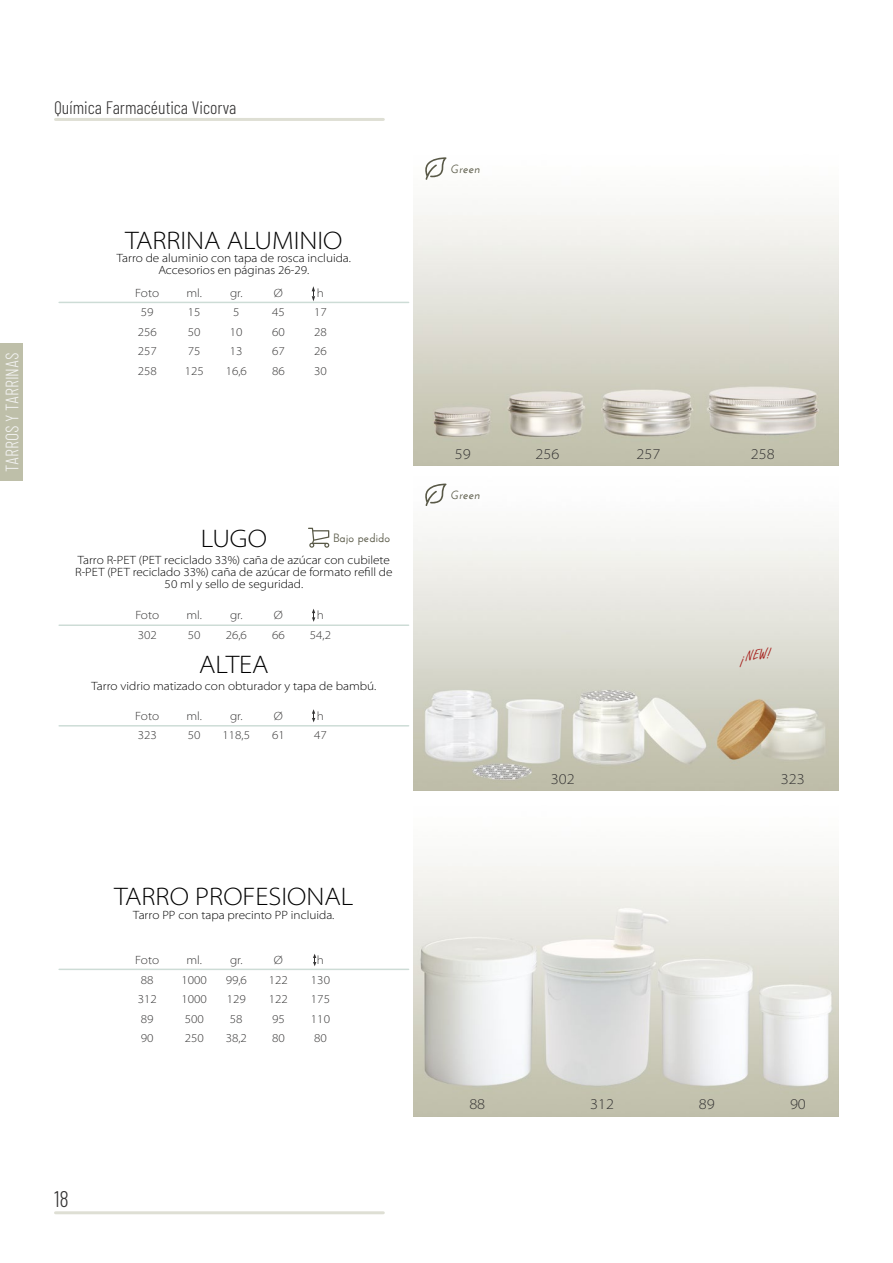
<style>
.page{position:relative;width:893px;height:1263px;background:#fff}
.page>*{position:absolute;margin:0;border:0;box-sizing:border-box;transform-origin:0 0}
.t1{font:300 semi-expanded 25.5px "Myriad Pro";color:#000}
.t2{font:300 22.5px "Barlow Condensed";color:#333232}
.t3{font:300 18px "Barlow Condensed";color:#333232}
.t4{font:300 18px "Barlow Condensed";color:#f3f3f2}
.t5{font:300 semi-expanded 15px "Myriad Pro";color:#333232}
.t6{font:15px "Freestyle Script";color:#a51a16}
.t7{font:300 semi-expanded 12px/12px "Myriad Pro";color:#000;text-align:center}
.t8{font:300 semi-expanded 12px/19.5px "Myriad Pro";color:#333232}
.t9{font:italic 600 12px "Josefin Sans";color:#595947}
.t10{font:600 12px "Josefin Sans";color:#595947}
</style>
<div class="page">
<div style="left:0;top:343px;width:22px;height:138px;background:#bebfa9"></div>
<hr style="left:56px;top:118px;width:327px;height:3px;background:#bebfa9">
<img style="left:414px;top:483px;width:425px;height:308px">
<hr style="left:59px;top:624px;width:350px;height:2px;background:#9bb9ae">
<hr style="left:59px;top:725px;width:350px;height:1px;background:#9bb9ae">
<svg style="left:312px;top:609px;width:3px;height:13px"></svg>
<svg style="left:312px;top:709px;width:3px;height:13px"></svg>
<img style="left:414px;top:210px;width:425px;height:256px">
<hr style="left:59px;top:302px;width:350px;height:1px;background:#9bb9ae">
<svg style="left:312px;top:286px;width:3px;height:15px"></svg>
<img style="left:414px;top:861px;width:425px;height:255px">
<hr style="left:59px;top:968px;width:350px;height:2px;background:#9bb9ae">
<svg style="left:313px;top:954px;width:3px;height:12px"></svg>
<hr style="left:56px;top:1211px;width:327px;height:3px;background:#bebfa9">
<svg style="left:425px;top:157px;width:22px;height:23px"></svg>
<svg style="left:425px;top:484px;width:22px;height:22px"></svg>
<svg style="left:308px;top:528px;width:21px;height:20px"></svg>
<h3 class="t3" style="left:54px;top:96px;width:184px">Química Farmacéutica Vicorva</h3>
<h3 class="t4" style="left:1px;top:472px;width:121px;rotate:-90deg">TARROS Y TARRINAS</h3>
<h1 class="t1" style="left:125px;top:226px;width:218px">TARRINA ALUMINIO</h1>
<p class="t7" style="left:117px;top:252px;width:236px">Tarro de aluminio con tapa de rosca incluida.<br>Accesorios en páginas 26-29.</p>
<p class="t8" style="left:135px;top:283px;width:25px">Foto<br>59<br>256<br>257<br>258</p>
<p class="t8" style="left:185px;top:283px;width:21px">ml.<br>15<br>50<br>75<br>125</p>
<p class="t8" style="left:226px;top:283px;width:23px;text-align:center">gr.<br>5<br>10<br>13<br>16,6</p>
<p class="t8" style="left:272px;top:283px;width:14px">Ø<br>45<br>60<br>67<br>86</p>
<p class="t8" style="left:314px;top:283px;width:14px">h<br>17<br>28<br>26<br>30</p>
<h1 class="t1" style="left:201px;top:525px;width:67px">LUGO</h1>
<p class="t10" style="left:334px;top:531px;width:58px">Bajo pedido</p>
<p class="t7" style="left:75px;top:554px;width:319px">Tarro R-PET (PET reciclado 33%) caña de azúcar con cubilete<br>R-PET (PET reciclado 33%) caña de azúcar de formato refill de<br>50 ml y sello de seguridad.</p>
<p class="t8" style="left:135px;top:606px;width:25px">Foto<br>302</p>
<p class="t8" style="left:187px;top:606px;width:17px">ml.<br>50</p>
<p class="t8" style="left:226px;top:606px;width:23px;text-align:center">gr.<br>26,6</p>
<p class="t8" style="left:272px;top:606px;width:14px">Ø<br>66</p>
<p class="t8" style="left:310px;top:606px;width:23px;text-align:center">h<br>54,2</p>
<h1 class="t1" style="left:199px;top:651px;width:71px">ALTEA</h1>
<p class="t7" style="left:92px;top:680px;width:286px">Tarro vidrio matizado con obturador y tapa de bambú.</p>
<p class="t8" style="left:135px;top:706px;width:25px">Foto<br>323</p>
<p class="t8" style="left:186px;top:706px;width:17px">ml.<br>50</p>
<p class="t8" style="left:223px;top:706px;width:29px;text-align:center">gr.<br>118,5</p>
<p class="t8" style="left:272px;top:706px;width:14px">Ø<br>61</p>
<p class="t8" style="left:314px;top:706px;width:14px">h<br>47</p>
<h1 class="t1" style="left:114px;top:882px;width:240px">TARRO PROFESIONAL</h1>
<p class="t7" style="left:133px;top:909px;width:203px">Tarro PP con tapa precinto PP incluida.</p>
<p class="t8" style="left:135px;top:950px;width:25px">Foto<br>88<br>312<br>89<br>90</p>
<p class="t8" style="left:181px;top:950px;width:27px;text-align:center">ml.<br>1000<br>1000<br>500<br>250</p>
<p class="t8" style="left:226px;top:950px;width:23px;text-align:center">gr.<br>99,6<br>129<br>58<br>38,2</p>
<p class="t8" style="left:269px;top:950px;width:21px;text-align:center">Ø<br>122<br>122<br>95<br>80</p>
<p class="t8" style="left:311px;top:950px;width:21px;text-align:center">h<br>130<br>175<br>110<br>80</p>
<h2 class="t2" style="left:54px;top:1185px;width:16px">18</h2>
<p class="t9" style="left:451px;top:162px;width:30px">Green</p>
<p class="t5" style="left:455px;top:445px;width:17px">59</p>
<p class="t5" style="left:636px;top:445px;width:25px">257</p>
<p class="t5" style="left:536px;top:445px;width:25px">256</p>
<p class="t9" style="left:451px;top:488px;width:30px">Green</p>
<p class="t5" style="left:751px;top:445px;width:25px">258</p>
<p class="t6" style="left:740px;top:649px;width:31px;rotate:-8deg">¡NEW!</p>
<p class="t5" style="left:551px;top:770px;width:25px">302</p>
<p class="t5" style="left:781px;top:770px;width:25px">323</p>
<p class="t5" style="left:469px;top:1096px;width:17px">88</p>
<p class="t5" style="left:590px;top:1096px;width:25px">312</p>
<p class="t5" style="left:699px;top:1096px;width:17px">89</p>
<p class="t5" style="left:790px;top:1096px;width:17px">90</p>
</div>
